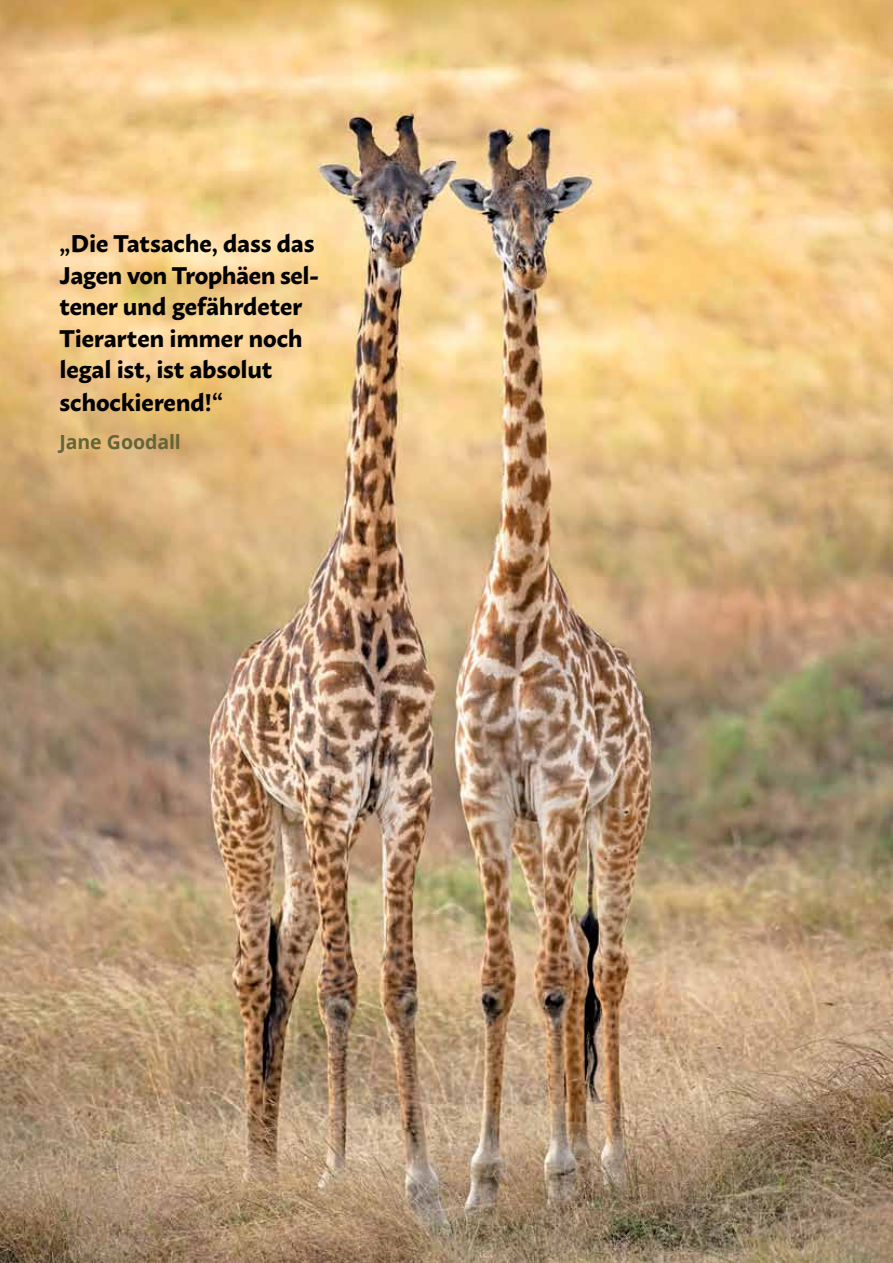
<style>
.page{position:relative;width:893px;height:1263px;background:#fff}
.page>*{position:absolute;margin:0;border:0;box-sizing:border-box;transform-origin:0 0}
.t1{font:700 24px/31.8px "Macho";letter-spacing:-.01em;color:#000}
.t2{font:700 19.5px "Open Sans";letter-spacing:-.005em;color:#636437}
.t3{font:15px "Open Sans";color:#636437}
</style>
<div class="page">
<img style="left:0;top:0;width:893px;height:1263px">
<p class="t1" style="left:60px;top:225px;width:261px">„Die Tatsache, dass das<br>Jagen von Trophäen sel&shy;tener und gefährdeter<br>Tierarten immer noch legal ist, ist absolut schockierend!“</p>
<p class="t2" style="left:60px;top:428px;width:123px">Jane Goodall</p>
<p class="t3" style="left:60px;top:1206px;width:10px">2</p>
</div>
